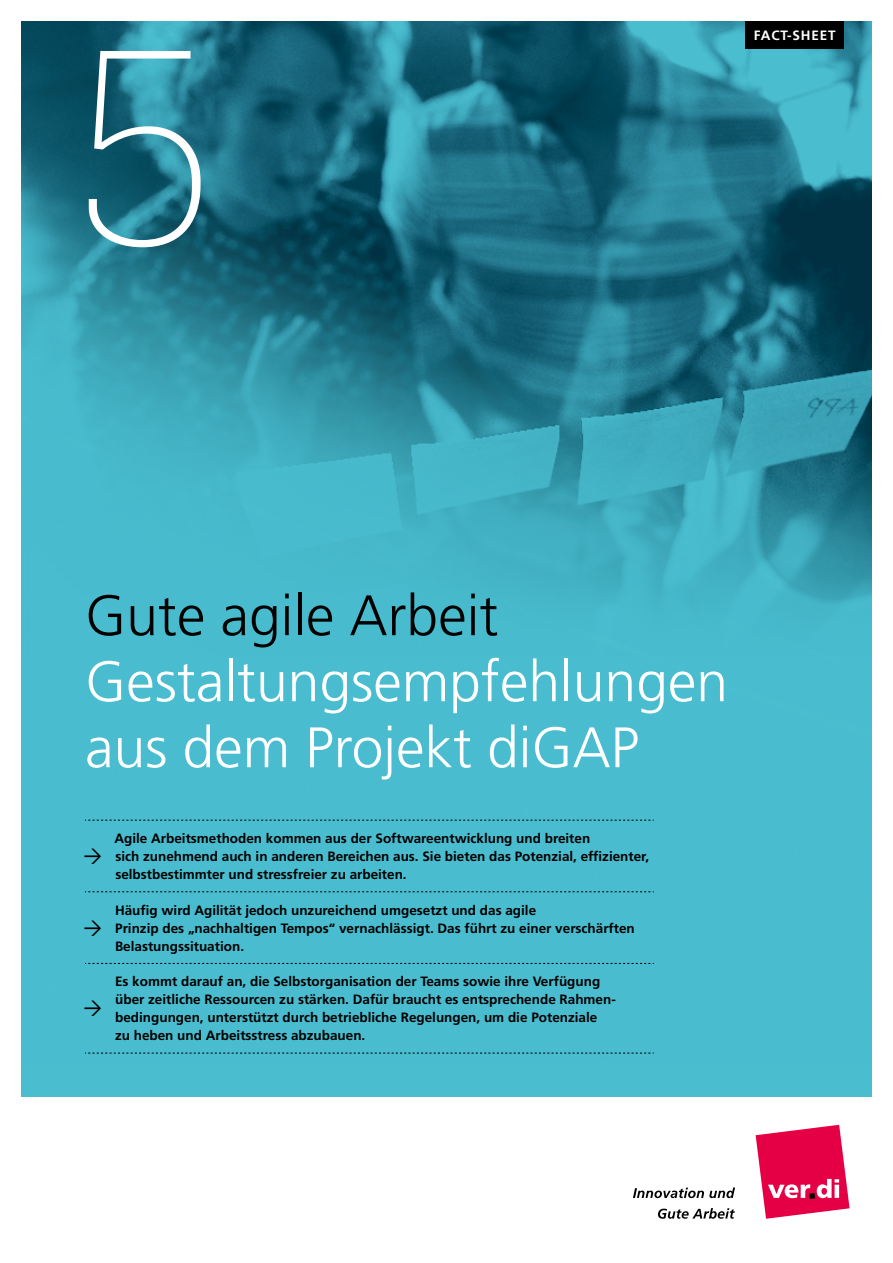
<style>
.page{position:relative;width:893px;height:1263px;background:#fff}
.page>*{position:absolute;margin:0;border:0;box-sizing:border-box;transform-origin:0 0}
.t1{font:200 270px "Flama";color:#fff}
.t2{font:300 57px/66px "Frutiger LT Std";color:#fff}
.t3{font:300 57px "Frutiger LT Std";color:#000}
.t4{font:700 13.5px/18px "Frutiger LT Std";color:#000}
.t5{font:700 13.5px "Frutiger LT Std";letter-spacing:.06em;color:#fff}
</style>
<div class="page">
<div style="left:21px;top:21px;width:851px;height:1076px;background:#4abdcf"></div>
<img style="left:21px;top:21px;width:851px;height:1032px">
<svg style="left:756px;top:1125px;width:94px;height:94px"></svg>
<svg style="left:633px;top:1187px;width:102px;height:11px"></svg>
<svg style="left:658px;top:1208px;width:77px;height:11px"></svg>
<svg style="left:85px;top:820px;width:569px;height:1px"></svg>
<svg style="left:85px;top:891px;width:569px;height:1px"></svg>
<svg style="left:85px;top:963px;width:569px;height:1px"></svg>
<svg style="left:85px;top:1053px;width:569px;height:1px"></svg>
<svg style="left:85px;top:849px;width:16px;height:15px"></svg>
<svg style="left:85px;top:920px;width:16px;height:16px"></svg>
<svg style="left:85px;top:1001px;width:16px;height:15px"></svg>
<h1 class="t1" style="left:72px;top:-7px;width:143px">5</h1>
<p class="t5" style="left:754px;top:30px;width:83px">FACT-SHEET</p>
<h2 class="t3" style="left:85px;top:592px;width:415px">Gute agile Arbeit</h2>
<h2 class="t2" style="left:85px;top:653px;width:644px">Gestaltungsempfehlungen aus dem Projekt diGAP</h2>
<p class="t4" style="left:114px;top:830px;width:536px">Agile Arbeitsmethoden kommen aus der Softwareentwicklung und breiten<br>sich zunehmend auch in anderen Bereichen aus. Sie bieten das Potenzial, effizienter, selbstbestimmter und stressfreier zu arbeiten.</p>
<p class="t4" style="left:115px;top:902px;width:521px">Häufig wird Agilität jedoch unzureichend umgesetzt und das agile<br>Prinzip des „nachhaltigen Tempos“ vernachlässigt. Das führt zu einer verschärften<br>Belastungssituation.</p>
<p class="t4" style="left:115px;top:974px;width:502px">Es kommt darauf an, die Selbstorganisation der Teams sowie ihre Verfügung über zeitliche Ressourcen zu stärken. Dafür braucht es entsprechende Rahmen&shy;bedingungen, unterstützt durch betriebliche Regelungen, um die Potenziale<br>zu heben und Arbeitsstress abzubauen.</p>
</div>
